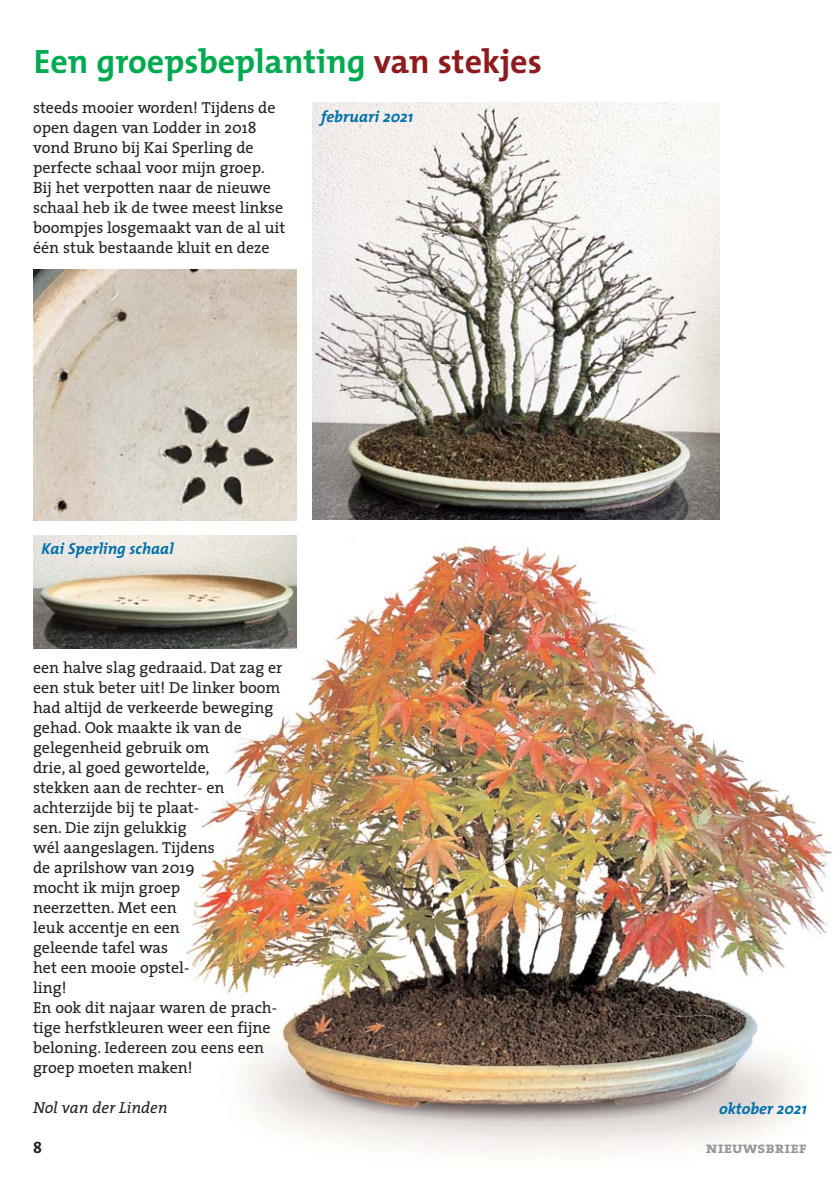
<style>
.page{position:relative;width:840px;height:1190px;background:#fff}
.page>*{position:absolute;margin:0;border:0;box-sizing:border-box;transform-origin:0 0}
.t1{font:700 34px "The Mix";color:#00aa50}
.t2{font:16px/20px "The Serif";color:#231f20}
.t3{font:italic 700 16px "The Mix";color:#0070aa}
.t4{font:italic 16px "The Serif";color:#231f20}
.t5{font:16px "The Serif Bold Caps";color:#939598}
.t6{font:700 16px "The Mix";color:#231f20}
.s1{color:#8e1a1d}
</style>
<div class="page">
<img style="left:185px;top:545px;width:647px;height:608px">
<img style="left:34px;top:270px;width:262px;height:251px">
<img style="left:313px;top:103px;width:407px;height:417px">
<img style="left:33px;top:535px;width:264px;height:113px">
<h1 class="t1" style="left:34px;top:49px;width:509px">Een groepsbeplanting <span class="s1">van stekjes</span></h1>
<p class="t2" style="left:33px;top:100px;width:254px">steeds mooier worden! Tijdens de open dagen van Lodder in 2018 vond Bruno bij Kai Sperling de perfecte schaal voor mijn groep.<br>Bij het verpotten naar de nieuwe schaal heb ik de twee meest linkse boompjes losgemaakt van de al uit één stuk bestaande kluit en deze</p>
<p class="t3" style="left:321px;top:110px;width:93px">februari 2021</p>
<p class="t3" style="left:42px;top:541px;width:134px">Kai Sperling schaal</p>
<p class="t2" style="left:33px;top:660px;width:251px">een halve slag gedraaid. Dat zag er een stuk beter uit! De linker boom had altijd de verkeerde beweging gehad. Ook maakte ik van de gelegenheid gebruik om<br>drie, al goed gewortelde,<br>stekken aan de rechter- en achterzijde bij te plaat-<br>sen. Die zijn gelukkig<br>wél aangeslagen. Tijdens<br>de aprilshow van 2019<br>mocht ik mijn groep<br>neerzetten. Met een<br>leuk accentje en een<br>geleende tafel was<br>het een mooie opstel-<br>ling!<br>En ook dit najaar waren de prach&shy;tige herfstkleuren weer een fijne beloning. Iedereen zou eens een groep moeten maken!</p>
<p class="t4" style="left:33px;top:1101px;width:136px">Nol van der Linden</p>
<p class="t3" style="left:719px;top:1101px;width:89px">oktober 2021</p>
<p class="t6" style="left:33px;top:1141px;width:10px">8</p>
<p class="t5" style="left:706px;top:1138px;width:103px">nieuwsbrief</p>
</div>
